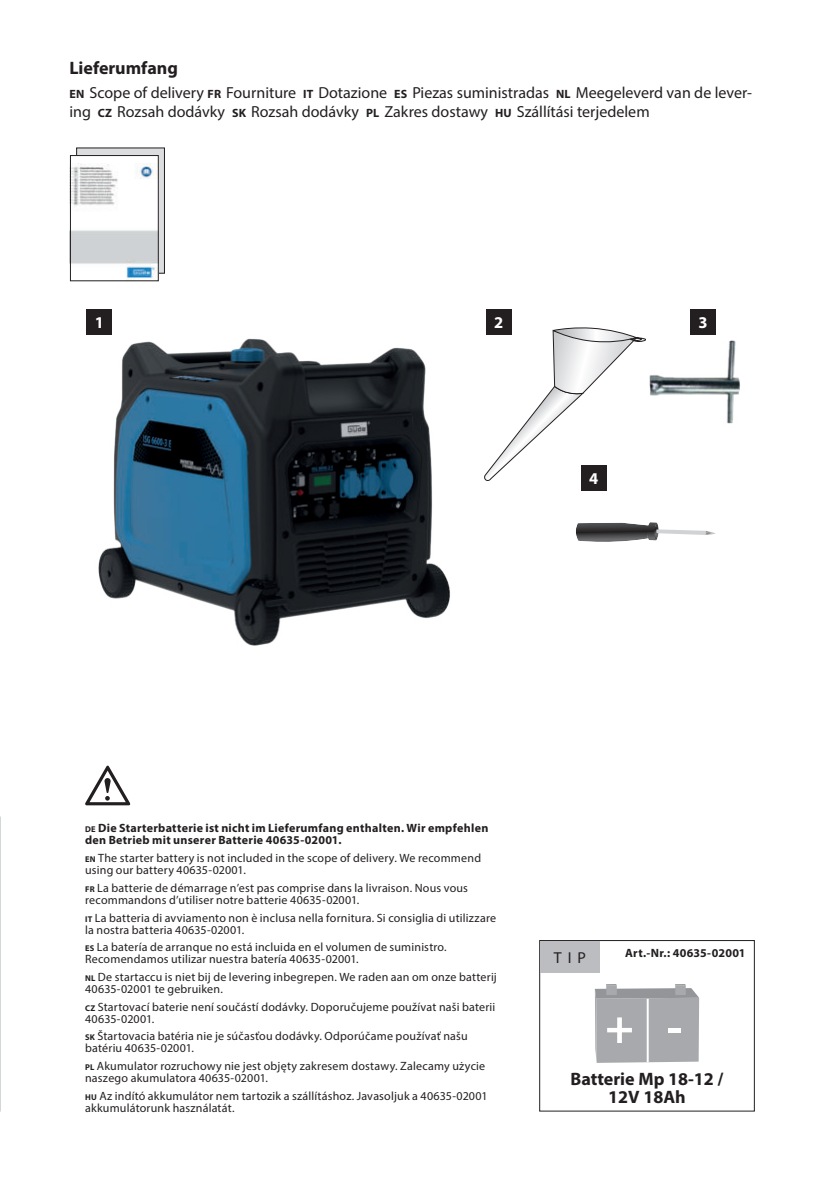
<style>
.page{position:relative;width:840px;height:1191px;background:#fff}
.page>*{position:absolute;margin:0;border:0;box-sizing:border-box;transform-origin:0 0}
.t1{font:700 18px/18px "Myriad Pro";color:#231f20;text-align:center}
.t2{font:700 16.4px "Myriad Pro";color:#fff}
.t3{font:16px/19.2px "Myriad Pro";color:#231f20}
.t4{font:15.8px "Myriad Pro";color:#231f20}
.t5{font:12px/12px "Myriad Pro";letter-spacing:.015em;color:#231f20}
.t6{font:700 12px/12px "Myriad Pro";letter-spacing:.02em;color:#231f20}
.s1{font-weight:700;font-size:12px;color:#fff}
.s2{font-weight:700;font-size:12px}
.s3{font-size:8.4px}
.s4{font-weight:700;font-size:8.4px}
</style>
<div class="page">
<svg style="left:484px;top:328px;width:161px;height:153px"></svg>
<div style="left:77px;top:148px;width:87px;height:125px;background:#dcdddf"></div>
<div style="left:76px;top:147px;width:89px;height:127px;border:1px solid #231f20"></div>
<img style="left:72px;top:157px;width:85px;height:122px">
<div style="left:70px;top:155px;width:89px;height:126px;border:1px solid #231f20"></div>
<div style="left:86px;top:309px;width:26px;height:26px;background:#231f20"></div>
<div style="left:485px;top:309px;width:26px;height:26px;background:#231f20"></div>
<div style="left:689px;top:309px;width:26px;height:26px;background:#231f20"></div>
<div style="left:580px;top:465px;width:26px;height:26px;background:#231f20"></div>
<svg style="left:576px;top:522px;width:139px;height:20px"></svg>
<img style="left:649px;top:340px;width:91px;height:84px">
<img style="left:98px;top:338px;width:352px;height:308px">
<svg style="left:85px;top:765px;width:45px;height:40px"></svg>
<div style="left:539px;top:940px;width:215px;height:171px;border:1px solid #231f20"></div>
<div style="left:540px;top:941px;width:59px;height:31px;background:#bcbdc0"></div>
<svg style="left:594px;top:984px;width:104px;height:78px;background:#aeafb2"></svg>
<hr style="left:667px;top:1028px;width:13px;height:4px;background:#fff">
<hr style="left:646px;top:998px;width:2px;height:64px;background:#fff">
<h1 class="t1" style="left:69px;top:60px;width:110px">Lieferumfang</h1>
<h3 class="t3" style="left:69px;top:83px;width:684px"><span class="s1">E</span><span class="s2">N</span> Scope of delivery <span class="s1">F</span><span class="s2">R</span> Fourniture <span class="s1">I</span><span class="s2">T</span> Dotazione <span class="s1">E</span><span class="s2">S</span> Piezas suministradas <span class="s1">N</span><span class="s2">L</span> Meegeleverd van de lever&shy;ing <span class="s1">C</span><span class="s2">Z</span> Rozsah dodávky <span class="s1">S</span><span class="s2">K</span> Rozsah dodávky <span class="s1">P</span><span class="s2">L</span> Zakres dostawy <span class="s1">H</span><span class="s2">U</span> Szállítási terjedelem</h3>
<h2 class="t2" style="left:95px;top:314px;width:11px">1</h2>
<h2 class="t2" style="left:494px;top:314px;width:11px">2</h2>
<h2 class="t2" style="left:698px;top:314px;width:11px">3</h2>
<h2 class="t2" style="left:588px;top:470px;width:11px">4</h2>
<p class="t6" style="left:85px;top:823px;width:404px"><span class="s3">DE</span> Die Starterbatterie ist nicht im Lieferumfang enthalten. Wir empfehlen den Betrieb mit unserer Batterie 40635-02001.</p>
<p class="t5" style="left:85px;top:852px;width:397px"><span class="s4">EN</span> The starter battery is not included in the scope of delivery. We recommend using our battery 40635-02001.</p>
<p class="t5" style="left:85px;top:882px;width:384px"><span class="s4">FR</span> La batterie de démarrage n’est pas comprise dans la livraison. Nous vous recommandons d’utiliser notre batterie 40635-02001.</p>
<p class="t5" style="left:85px;top:912px;width:412px"><span class="s4">IT</span> La batteria di avviamento non è inclusa nella fornitura. Si consiglia di utilizzare la nostra batteria 40635-02001.</p>
<p class="t5" style="left:85px;top:941px;width:363px"><span class="s4">ES</span> La batería de arranque no está incluida en el volumen de suministro.<br>Recomendamos utilizar nuestra batería 40635-02001.</p>
<p class="t5" style="left:85px;top:971px;width:413px"><span class="s4">NL</span> De startaccu is niet bij de levering inbegrepen. We raden aan om onze batterij<br>40635-02001 te gebruiken.</p>
<p class="t5" style="left:85px;top:1001px;width:411px"><span class="s4">CZ</span> Startovací baterie není součástí dodávky. Doporučujeme používat naši baterii<br>40635-02001.</p>
<p class="t5" style="left:85px;top:1030px;width:384px"><span class="s4">SK</span> Štartovacia batéria nie je súčasťou dodávky. Odporúčame používať našu batériu 40635-02001.</p>
<p class="t5" style="left:85px;top:1060px;width:401px"><span class="s4">PL</span> Akumulator rozruchowy nie jest objęty zakresem dostawy. Zalecamy użycie naszego akumulatora 40635-02001.</p>
<p class="t5" style="left:85px;top:1090px;width:403px"><span class="s4">HU</span> Az indító akkumulátor nem tartozik a szállításhoz. Javasoljuk a 40635-02001 akkumulátorunk használatát.</p>
<h3 class="t4" style="left:553px;top:949px;width:33px">TIP</h3>
<p class="t6" style="left:625px;top:947px;width:122px">Art.-Nr.: 40635-02001</p>
<h1 class="t1" style="left:570px;top:1070px;width:154px">Batterie Mp 18-12 /<br>12V 18Ah</h1>
</div>
